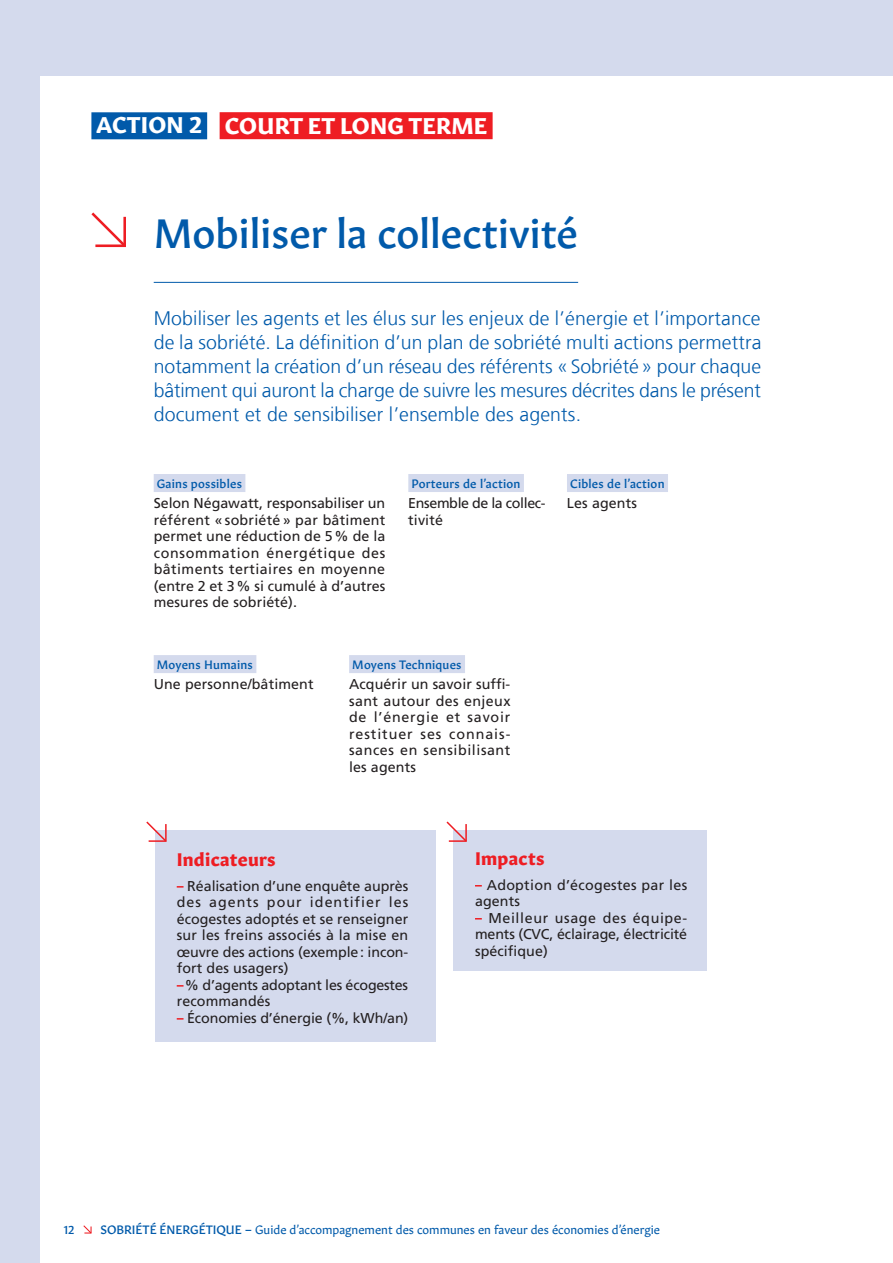
<style>
.page{position:relative;width:893px;height:1263px;background:#d4daed}
.page>*{position:absolute;margin:0;border:0;box-sizing:border-box;transform-origin:0 0}
.t1{font:40.5px "Gitan Latn Me";color:#015aaa}
.t2{font:700 22.5px "Gitan Latn";letter-spacing:.01em;color:#fff}
.t3{font:300 19.5px/24px "Frutiger LT Com";letter-spacing:.01em;color:#015aaa;text-align:justify}
.t4{font:700 18px "Gitan Latn";letter-spacing:.015em;color:#ee1d23}
.t5{font:14.25px/16.5px "Frutiger LT Com";letter-spacing:.01em;color:#231f20;text-align:justify}
.t6{font:14.25px "Frutiger LT Com";letter-spacing:-.015em;color:#231f20}
.t7{font:14.25px "Frutiger LT Com";letter-spacing:.07em;color:#231f20}
.t8{font:14.25px/16.5px "Frutiger LT Com";letter-spacing:-.025em;color:#231f20}
.t9{font:12px "Gitan Latn";color:#015aaa}
.t10{font:12px "Gitan Latn Me";letter-spacing:.015em;color:#015aaa}
.s1{font-family:"Gitan Latn Me"}
</style>
<div class="page">
<div style="left:40px;top:77px;width:853px;height:1186px;background:#fff"></div>
<svg style="left:83px;top:1225px;width:9px;height:9px"></svg>
<div style="left:155px;top:830px;width:281px;height:211px;background:#d4daed"></div>
<svg style="left:146px;top:821px;width:21px;height:21px"></svg>
<div style="left:453px;top:830px;width:254px;height:141px;background:#d4daed"></div>
<svg style="left:446px;top:821px;width:21px;height:21px"></svg>
<div style="left:154px;top:474px;width:91px;height:18px;background:#d4daed"></div>
<hr style="left:154px;top:282px;width:424px;height:1px;background:#015aaa">
<div style="left:91px;top:112px;width:116px;height:27px;background:#015aaa"></div>
<div style="left:220px;top:112px;width:273px;height:27px;background:#ee1d23"></div>
<svg style="left:91px;top:212px;width:35px;height:36px"></svg>
<div style="left:154px;top:655px;width:102px;height:18px;background:#d4daed"></div>
<div style="left:349px;top:655px;width:116px;height:18px;background:#d4daed"></div>
<div style="left:408px;top:474px;width:116px;height:18px;background:#d4daed"></div>
<div style="left:567px;top:474px;width:101px;height:18px;background:#d4daed"></div>
<h2 class="t2" style="left:97px;top:106px;width:392px">ACTION 2 COURT ET LONG TERME</h2>
<h1 class="t1" style="left:154px;top:199px;width:426px">Mobiliser la collectivité</h1>
<p class="t3" style="left:154px;top:307px;width:609px">Mobiliser les agents et les élus sur les enjeux de l’énergie et l’importance de la sobriété. La définition d’un plan de sobriété multi actions permettra notamment la création d’un réseau des référents «Sobriété» pour chaque bâtiment qui auront la charge de suivre les mesures décrites dans le présent document et de sensibiliser l’ensemble des agents.</p>
<p class="t10" style="left:157px;top:473px;width:87px">Gains possibles</p>
<p class="t5" style="left:154px;top:495px;width:233px">Selon Négawatt, responsabiliser un référent « sobriété » par bâtiment permet une réduction de 5% de la consommation énergétique des bâtiments tertiaires en moyenne (entre 2 et 3% si cumulé à d’autres mesures de sobriété).</p>
<p class="t10" style="left:411px;top:473px;width:111px">Porteurs de l’action</p>
<p class="t8" style="left:408px;top:495px;width:139px">Ensemble de la collec&shy;tivité</p>
<p class="t10" style="left:157px;top:654px;width:98px">Moyens Humains</p>
<p class="t5" style="left:154px;top:676px;width:161px">Une personne/bâtiment</p>
<p class="t10" style="left:352px;top:654px;width:111px">Moyens Techniques</p>
<p class="t5" style="left:349px;top:676px;width:163px">Acquérir un savoir suffi&shy;sant autour des enjeux de l’énergie et savoir restituer ses connais&shy;sances en sensibilisant les agents</p>
<p class="t10" style="left:570px;top:473px;width:96px">Cibles de l’action</p>
<p class="t5" style="left:567px;top:495px;width:71px">Les agents</p>
<p class="t4" style="left:177px;top:843px;width:100px">Indicateurs</p>
<p class="t5" style="left:187px;top:877px;width:223px">Réalisation d’une enquête auprès</p>
<p class="t7" style="left:177px;top:894px;width:233px">des agents pour identifier les</p>
<p class="t5" style="left:177px;top:910px;width:233px">écogestes adoptés et se renseigner</p>
<p class="t5" style="left:177px;top:927px;width:233px">sur les freins associés à la mise en</p>
<p class="t5" style="left:177px;top:943px;width:233px">œuvre des actions (exemple: incon-</p>
<p class="t5" style="left:177px;top:960px;width:113px">fort des usagers)</p>
<p class="t6" style="left:185px;top:976px;width:225px">% d’agents adoptant les écogestes</p>
<p class="t5" style="left:177px;top:993px;width:95px">recommandés</p>
<p class="t5" style="left:187px;top:1009px;width:223px">Économies d’énergie (%, kWh/an)</p>
<p class="t4" style="left:475px;top:842px;width:71px">Impacts</p>
<p class="t5" style="left:475px;top:876px;width:214px;text-indent:12px">Adoption d’écogestes par les agents</p>
<p class="t5" style="left:475px;top:909px;width:214px;text-indent:13px">Meilleur usage des équipe&shy;ments (CVC, éclairage, électricité spécifique)</p>
<p class="t10" style="left:64px;top:1219px;width:12px">12</p>
<p class="t9" style="left:100px;top:1219px;width:561px"><span class="s1">SOBRIÉTÉ ÉNERGÉTIQUE –</span> Guide d’accompagnement des communes en faveur des économies d’énergie</p>
</div>
